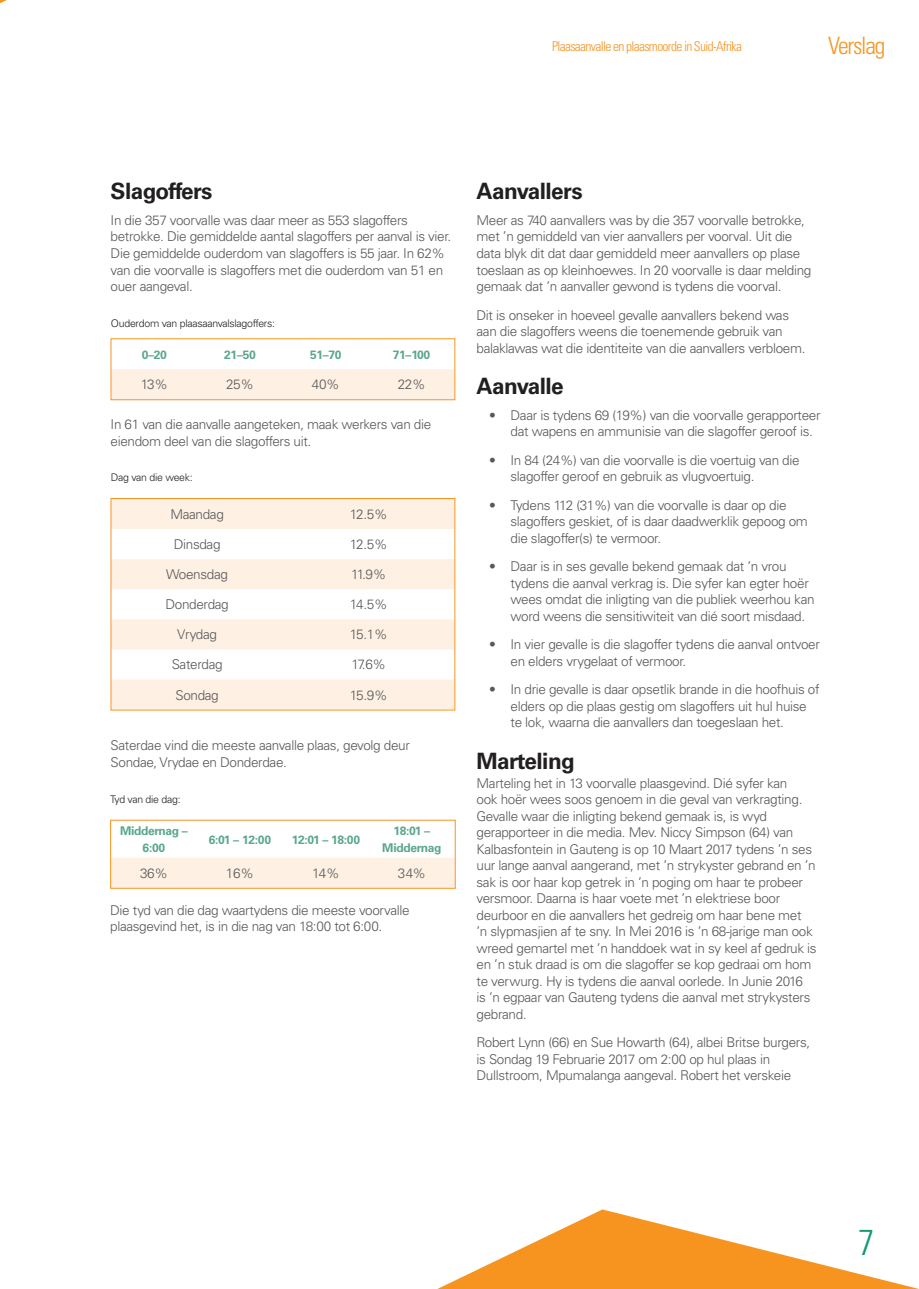
<style>
.page{position:relative;width:919px;height:1289px;background:#fff}
.page>*{position:absolute;margin:0;border:0;box-sizing:border-box;transform-origin:0 0}
.t1{font:300 condensed 36px "Univers LT Std";color:#139976}
.t2{font:300 condensed 24px "Univers LT Std";letter-spacing:-.05em;color:#f79420}
.t3{font:700 22.5px "Univers LT Std";letter-spacing:-.025em;color:#221f1f}
.t4{font:300 13.5px/16.5px "Univers LT Std";letter-spacing:-.025em;color:#57585a}
.t5{font:300 condensed 13.5px "Univers LT Std";letter-spacing:-.05em;color:#f79420}
.t6{font:700 12px/16.5px "Univers LT Std";letter-spacing:-.025em;color:#5aa78b;text-align:center}
.t7{font:300 10.5px "Univers LT Std";letter-spacing:-.025em;color:#221f1f}
</style>
<div class="page">
<svg style="left:0;top:0;width:7px;height:4px"></svg>
<svg style="left:439px;top:1209px;width:476px;height:79px"></svg>
<svg style="left:113px;top:500px;width:340px;height:208px;fill:#fef0e2"></svg>
<div style="left:111px;top:498px;width:344px;height:212px;border:1px solid #f79420"></div>
<div style="left:112px;top:858px;width:341px;height:28px;background:#fef0e2"></div>
<div style="left:113px;top:369px;width:340px;height:29px;background:#fef0e2"></div>
<div style="left:111px;top:338px;width:344px;height:62px;border:1px solid #f79420"></div>
<p class="t5" style="left:552px;top:41px;width:191px">Plaasaanvalle en plaasmoorde in Suid-Afrika</p>
<h2 class="t2" style="left:828px;top:36px;width:59px">Verslag</h2>
<h3 class="t3" style="left:111px;top:182px;width:103px">Slagoffers</h3>
<h3 class="t3" style="left:476px;top:182px;width:108px">Aanvallers</h3>
<p class="t4" style="left:111px;top:213px;width:342px">In die 357 voorvalle was daar meer as 553 slagoffers betrokke. Die gemiddelde aantal slagoffers per aanval is vier.<br>Die gemiddelde ouderdom van slagoffers is 55 jaar. In 62% van die voorvalle is slagoffers met die ouderdom van 51 en ouer aangeval.</p>
<p class="t4" style="left:476px;top:213px;width:336px">Meer as 740 aanvallers was by die 357 voorvalle betrokke, met ’n gemiddeld van vier aanvallers per voorval. Uit die data blyk dit dat daar gemiddeld meer aanvallers op plase toeslaan as op kleinhoewes. In 20 voorvalle is daar melding gemaak dat ’n aanvaller gewond is tydens die voorval.</p>
<p class="t4" style="left:476px;top:307px;width:330px">Dit is onseker in hoeveel gevalle aanvallers bekend was aan die slagoffers weens die toenemende gebruik van balaklawas wat die identiteite van die aanvallers verbloem.</p>
<p class="t7" style="left:111px;top:319px;width:166px">Ouderdom van plaasaanvalslagoffers:</p>
<p class="t6" style="left:142px;top:347px;width:27px">0–20</p>
<p class="t6" style="left:224px;top:347px;width:33px">21–50</p>
<p class="t6" style="left:310px;top:347px;width:33px">51–70</p>
<p class="t6" style="left:393px;top:347px;width:39px">71–100</p>
<p class="t4" style="left:141px;top:377px;width:29px">13%</p>
<p class="t4" style="left:226px;top:377px;width:29px">25%</p>
<p class="t4" style="left:312px;top:377px;width:29px">40%</p>
<p class="t4" style="left:397px;top:377px;width:29px">22%</p>
<h3 class="t3" style="left:476px;top:377px;width:89px">Aanvalle</h3>
<p class="t4" style="left:111px;top:417px;width:322px">In 61 van die aanvalle aangeteken, maak werkers van die eiendom deel van die slagoffers uit.</p>
<p class="t7" style="left:111px;top:473px;width:83px">Dag van die week:</p>
<p class="t4" style="left:170px;top:507px;width:55px">Maandag</p>
<p class="t4" style="left:350px;top:507px;width:39px">12.5%</p>
<p class="t4" style="left:174px;top:537px;width:48px">Dinsdag</p>
<p class="t4" style="left:350px;top:537px;width:39px">12.5%</p>
<p class="t4" style="left:166px;top:567px;width:63px">Woensdag</p>
<p class="t4" style="left:351px;top:567px;width:36px">11.9%</p>
<p class="t4" style="left:165px;top:597px;width:65px">Donderdag</p>
<p class="t4" style="left:350px;top:597px;width:39px">14.5%</p>
<p class="t4" style="left:177px;top:627px;width:41px">Vrydag</p>
<p class="t4" style="left:350px;top:627px;width:39px">15.1%</p>
<p class="t4" style="left:172px;top:657px;width:52px">Saterdag</p>
<p class="t4" style="left:351px;top:657px;width:36px">17.6%</p>
<p class="t4" style="left:175px;top:687px;width:45px">Sondag</p>
<p class="t4" style="left:350px;top:687px;width:39px">15.9%</p>
<p class="t4" style="left:111px;top:738px;width:301px">Saterdae vind die meeste aanvalle plaas, gevolg deur<br>Sondae, Vrydae en Donderdae.</p>
<p class="t7" style="left:110px;top:795px;width:72px">Tyd van die dag:</p>
<p class="t6" style="left:120px;top:823px;width:69px">Middernag –<br>6:00</p>
<p class="t6" style="left:209px;top:831px;width:64px">6:01 – 12:00</p>
<p class="t6" style="left:291px;top:831px;width:70px">12:01 – 18:00</p>
<p class="t6" style="left:382px;top:823px;width:61px">18:01 –<br>Middernag</p>
<p class="t4" style="left:140px;top:865px;width:29px">36%</p>
<p class="t4" style="left:226px;top:865px;width:30px">16%</p>
<p class="t4" style="left:312px;top:865px;width:29px">14%</p>
<p class="t4" style="left:397px;top:865px;width:30px">34%</p>
<p class="t4" style="left:110px;top:902px;width:301px">Die tyd van die dag waartydens die meeste voorvalle plaasgevind het, is in die nag van 18:00 tot 6:00.</p>
<p class="t4" style="left:510px;top:407px;width:311px;text-indent:-21px">• Daar is tydens 69 (19%) van die voorvalle gerapporteer dat wapens en ammunisie van die slagoffer geroof is.</p>
<p class="t4" style="left:510px;top:452px;width:290px;text-indent:-21px">• In 84 (24%) van die voorvalle is die voertuig van die slagoffer geroof en gebruik as vlugvoertuig.</p>
<p class="t4" style="left:510px;top:497px;width:299px;text-indent:-21px">• Tydens 112 (31%) van die voorvalle is daar op die slagoffers geskiet, of is daar daadwerklik gepoog om die slagoffer(s) te vermoor.</p>
<p class="t4" style="left:510px;top:558px;width:305px;text-indent:-21px">• Daar is in ses gevalle bekend gemaak dat ’n vrou tydens die aanval verkrag is. Die syfer kan egter hoër wees omdat die inligting van die publiek weerhou kan word weens die sensitiwiteit van dié soort misdaad.</p>
<p class="t4" style="left:510px;top:636px;width:311px;text-indent:-21px">• In vier gevalle is die slagoffer tydens die aanval ontvoer en elders vrygelaat of vermoor.</p>
<p class="t4" style="left:510px;top:681px;width:310px;text-indent:-21px">• In drie gevalle is daar opsetlik brande in die hoofhuis of elders op die plaas gestig om slagoffers uit hul huise te lok, waarna die aanvallers dan toegeslaan het.</p>
<h3 class="t3" style="left:476px;top:752px;width:100px">Marteling</h3>
<p class="t4" style="left:476px;top:775px;width:341px">Marteling het in 13 voorvalle plaasgevind. Dié syfer kan<br>ook hoër wees soos genoem in die geval van verkragting.<br>Gevalle waar die inligting bekend gemaak is, is wyd gerapporteer in die media. Mev. Niccy Simpson (64) van Kalbasfontein in Gauteng is op 10 Maart 2017 tydens ’n ses uur lange aanval aangerand, met ’n strykyster gebrand en ’n sak is oor haar kop getrek in ’n poging om haar te probeer versmoor. Daarna is haar voete met ’n elektriese boor deurboor en die aanvallers het gedreig om haar bene met<br>’n slypmasjien af te sny. In Mei 2016 is ’n 68-jarige man ook wreed gemartel met ’n handdoek wat in sy keel af gedruk is en ’n stuk draad is om die slagoffer se kop gedraai om hom te verwurg. Hy is tydens die aanval oorlede. In Junie 2016<br>is ’n egpaar van Gauteng tydens die aanval met strykysters gebrand.</p>
<p class="t4" style="left:476px;top:1035px;width:335px">Robert Lynn (66) en Sue Howarth (64), albei Britse burgers, is Sondag 19 Februarie 2017 om 2:00 op hul plaas in<br>Dullstroom, Mpumalanga aangeval. Robert het verskeie</p>
<h1 class="t1" style="left:858px;top:1228px;width:17px">7</h1>
</div>
